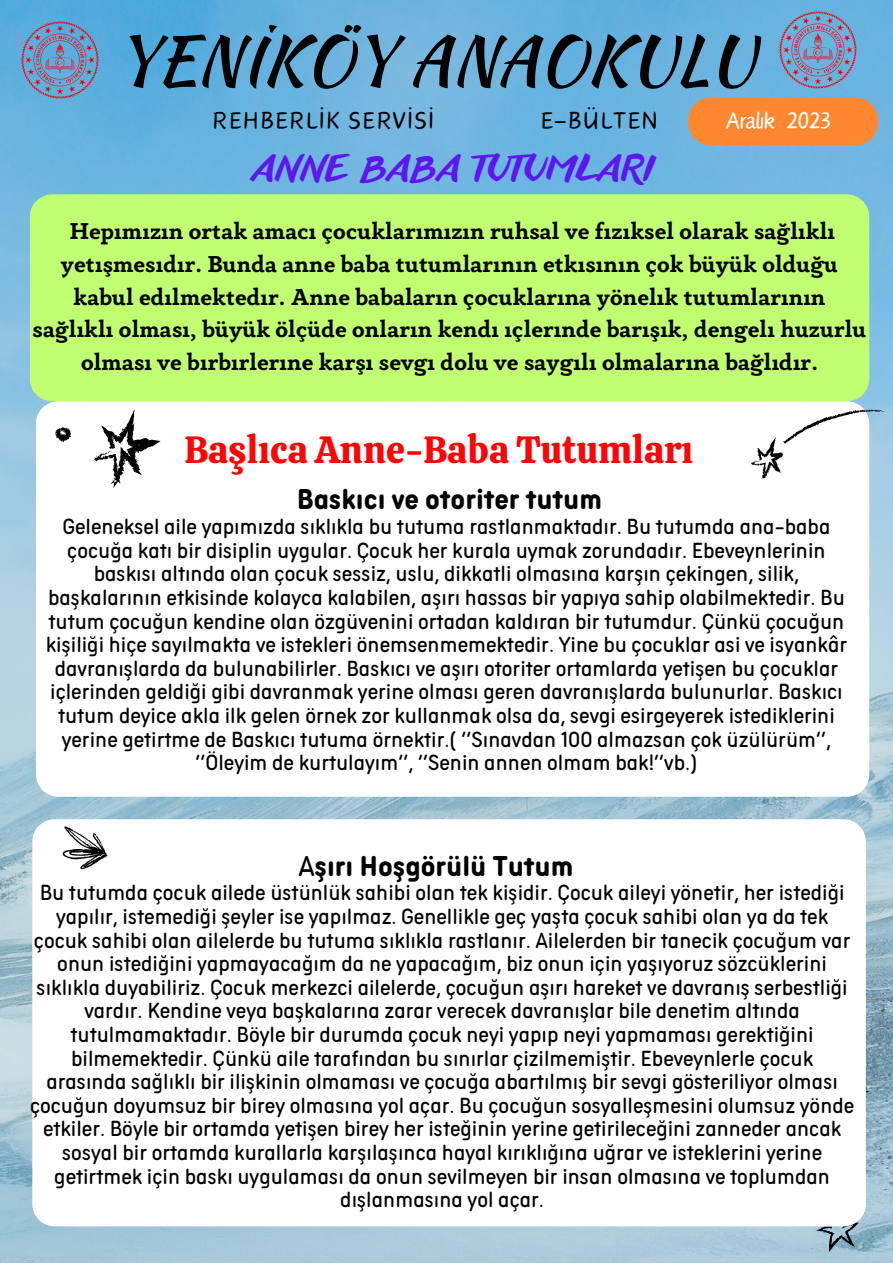
<style>
.page{position:relative;width:893px;height:1264px;background:#fff}
.page>*{position:absolute;margin:0;border:0;box-sizing:border-box;transform-origin:0 0}
.t1{font:66px "Kaushan Script";color:#000}
.t2{font:37.8px "Calistoga";color:#fd0507}
.t3{font:34.5px "Anothershabby";letter-spacing:.05em;color:#5e17eb}
.t4{font:31.5px "Aristotelica Pro Cnd Txt Bld";color:#000}
.t5{font:30px "Canva Wander World";color:#000}
.t6{font:30px "Canva Wander World";letter-spacing:-.05em;color:#fff}
.t7{font:24px/23.5px "Aristotelica Pro Cnd Txt";color:#000;text-align:center}
.t8{font:700 23.7px/32.5px "Anaphora";color:#000;text-align:center}
.s1{font-family:"Aristotelica Pro Cnd Txt"}
</style>
<div class="page">
<img style="left:0;top:0;width:892px;height:1262px">
<svg style="left:653px;top:1074px;width:216px;height:188px;background:#a7c5d3"></svg>
<div style="left:32px;top:819px;width:833px;height:407px;background:#fff;border-radius:22px"></div>
<div style="left:36px;top:401px;width:833px;height:395px;background:#fff;border-radius:22px"></div>
<div style="left:688px;top:98px;width:189px;height:47px;background:#ff8730;border-radius:22px"></div>
<div style="left:30px;top:194px;width:839px;height:207px;background:#c1ff72;border-radius:22px"></div>
<svg style="left:63px;top:826px;width:44px;height:43px"></svg>
<svg style="left:751px;top:409px;width:133px;height:69px"></svg>
<svg style="left:55px;top:409px;width:105px;height:79px"></svg>
<img style="left:20px;top:21px;width:79px;height:79px">
<img style="left:778px;top:11px;width:79px;height:79px">
<p class="t1" style="left:116px;top:12px;width:640px">YENİKÖY ANAOKULU</p>
<p class="t5" style="left:211px;top:107px;width:225px">REHBERLİK SERVİSİ</p>
<p class="t5" style="left:539px;top:107px;width:120px">E-BÜLTEN</p>
<p class="t3" style="left:253px;top:149px;width:402px">ANNE BABA TUTUMLARI</p>
<p class="t6" style="left:725px;top:107px;width:108px">Aralık 2023</p>
<p class="t8" style="left:33px;top:217px;width:835px">Hepimizin ortak amacı çocuklarımızın ruhsal ve fiziksel olarak sağlıklı yetişmesidir. Bunda anne baba tutumlarının etkisinin çok büyük olduğu kabul edilmektedir. Anne babaların çocuklarına yönelik tutumlarının sağlıklı olması, büyük ölçüde onların kendi içlerinde barışık, dengeli huzurlu olması ve birbirlerine karşı sevgi dolu ve saygılı olmalarına bağlıdır.</p>
<p class="t2" style="left:184px;top:425px;width:510px">Başlıca Anne-Baba Tutumları</p>
<p class="t4" style="left:297px;top:489px;width:307px">Baskıcı ve otoriter tutum</p>
<p class="t7" style="left:46px;top:516px;width:803px">Geleneksel aile yapımızda sıklıkla bu tutuma rastlanmaktadır. Bu tutumda ana-baba çocuğa katı bir disiplin uygular. Çocuk her kurala uymak zorundadır. Ebeveynlerinin baskısı altında olan çocuk sessiz, uslu, dikkatli olmasına karşın çekingen, silik, başkalarının etkisinde kolayca kalabilen, aşırı hassas bir yapıya sahip olabilmektedir. Bu tutum çocuğun kendine olan özgüvenini ortadan kaldıran bir tutumdur. Çünkü çocuğun kişiliği hiçe sayılmakta ve istekleri önemsenmemektedir. Yine bu çocuklar asi ve isyankâr davranışlarda da bulunabilirler. Baskıcı ve aşırı otoriter ortamlarda yetişen bu çocuklar içlerinden geldiği gibi davranmak yerine olması geren davranışlarda bulunurlar. Baskıcı tutum deyice akla ilk gelen örnek zor kullanmak olsa da, sevgi esirgeyerek istediklerini yerine getirtme de Baskıcı tutuma örnektir.( ‘’Sınavdan 100 almazsan çok üzülürüm’’, ‘’Öleyim de kurtulayım’’, ‘’Senin annen olmam bak!’’vb.)</p>
<p class="t4" style="left:298px;top:855px;width:277px"><span class="s1">A</span>şırı Hoşgörülü Tutum</p>
<p class="t7" style="left:30px;top:882px;width:825px">Bu tutumda çocuk ailede üstünlük sahibi olan tek kişidir. Çocuk aileyi yönetir, her istediği yapılır, istemediği şeyler ise yapılmaz. Genellikle geç yaşta çocuk sahibi olan ya da tek çocuk sahibi olan ailelerde bu tutuma sıklıkla rastlanır. Ailelerden bir tanecik çocuğum var onun istediğini yapmayacağım da ne yapacağım, biz onun için yaşıyoruz sözcüklerini sıklıkla duyabiliriz. Çocuk merkezci ailelerde, çocuğun aşırı hareket ve davranış serbestliği vardır. Kendine veya başkalarına zarar verecek davranışlar bile denetim altında tutulmamaktadır. Böyle bir durumda çocuk neyi yapıp neyi yapmaması gerektiğini bilmemektedir. Çünkü aile tarafından bu sınırlar çizilmemiştir. Ebeveynlerle çocuk arasında sağlıklı bir ilişkinin olmaması ve çocuğa abartılmış bir sevgi gösteriliyor olması çocuğun doyumsuz bir birey olmasına yol açar. Bu çocuğun sosyalleşmesini olumsuz yönde etkiler. Böyle bir ortamda yetişen birey her isteğinin yerine getirileceğini zanneder ancak sosyal bir ortamda kurallarla karşılaşınca hayal kırıklığına uğrar ve isteklerini yerine getirtmek için baskı uygulaması da onun sevilmeyen bir insan olmasına ve toplumdan dışlanmasına yol açar.</p>
</div>
